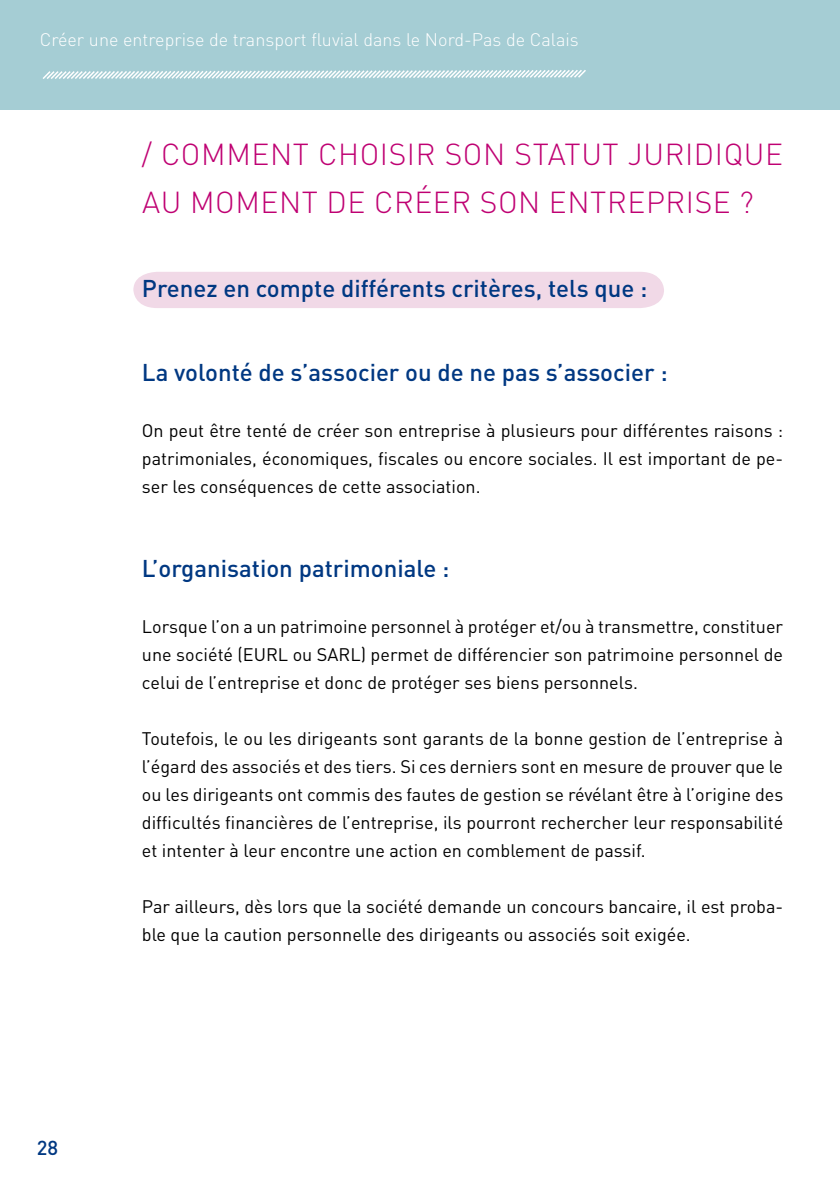
<style>
.page{position:relative;width:840px;height:1191px;background:#fff}
.page>*{position:absolute;margin:0;border:0;box-sizing:border-box;transform-origin:0 0}
.t1{font:300 30px "DIN Pro";letter-spacing:.02em;color:#bf0072}
.t2{font:500 24px "DIN Pro";color:#003882}
.t3{font:500 20px "DIN Pro";color:#003882}
.t4{font:18px/28px "DIN Pro";color:#000;text-align:justify}
.t5{font:300 18px "DIN Pro";color:#fff}
</style>
<div class="page">
<div style="left:0;top:0;width:839px;height:110px;background:#a5cdd4"></div>
<svg style="left:43px;top:70px;width:543px;height:9px"></svg>
<div style="left:133px;top:272px;width:530px;height:36px;background:#f1d9e7"></div>
<p class="t5" style="left:40px;top:28px;width:540px">CRÉER UNE ENTREPRISE DE TRANSPORT FLUVIAL DANS LE NORD-PAS DE CALAIS</p>
<h1 class="t1" style="left:142px;top:133px;width:129px">/ COMMENT</h1>
<h1 class="t1" style="left:318px;top:133px;width:215px">CHOISIR SON STATUT</h1>
<h1 class="t1" style="left:627px;top:133px;width:135px">JURIDIQUE</h1>
<h1 class="t1" style="left:142px;top:181px;width:138px">AU MOMENT</h1>
<h1 class="t1" style="left:326px;top:181px;width:242px">DE CRÉER SONENTREPR</h1>
<h1 class="t1" style="left:685px;top:181px;width:70px">ISE ?</h1>
<h2 class="t2" style="left:142px;top:272px;width:506px">Prenez en compte différents critères, tels que :</h2>
<h2 class="t2" style="left:142px;top:356px;width:527px">La volonté de s’associer ou de ne pas s’associer :</h2>
<p class="t4" style="left:142px;top:415px;width:642px">On peut être tenté de créer son entreprise à plusieurs pour différentes raisons : patrimoniales, économiques, fiscales ou encore sociales. Il est important de pe&shy;ser les conséquences de cette association.</p>
<p class="t3" style="left:37px;top:1134px;width:23px">28</p>
<h2 class="t2" style="left:142px;top:552px;width:309px">L’organisation patrimoniale :</h2>
<p class="t4" style="left:142px;top:611px;width:642px">Lorsque l’on a un patrimoine personnel à protéger et/ou à transmettre, constituer une société (EURL ou SARL) permet de différencier son patrimoine personnel de celui de l’entreprise et donc de protéger ses biens personnels.</p>
<p class="t4" style="left:142px;top:723px;width:642px">Toutefois, le ou les dirigeants sont garants de la bonne gestion de l’entreprise à l’égard des associés et des tiers. Si ces derniers sont en mesure de prouver que le ou les dirigeants ont commis des fautes de gestion se révélant être à l’origine des difficultés financières de l’entreprise, ils pourront rechercher leur responsabilité et intenter à leur encontre une action en comblement de passif.</p>
<p class="t4" style="left:142px;top:891px;width:642px">Par ailleurs, dès lors que la société demande un concours bancaire, il est proba&shy;ble que la caution personnelle des dirigeants ou associés soit exigée.</p>
</div>
